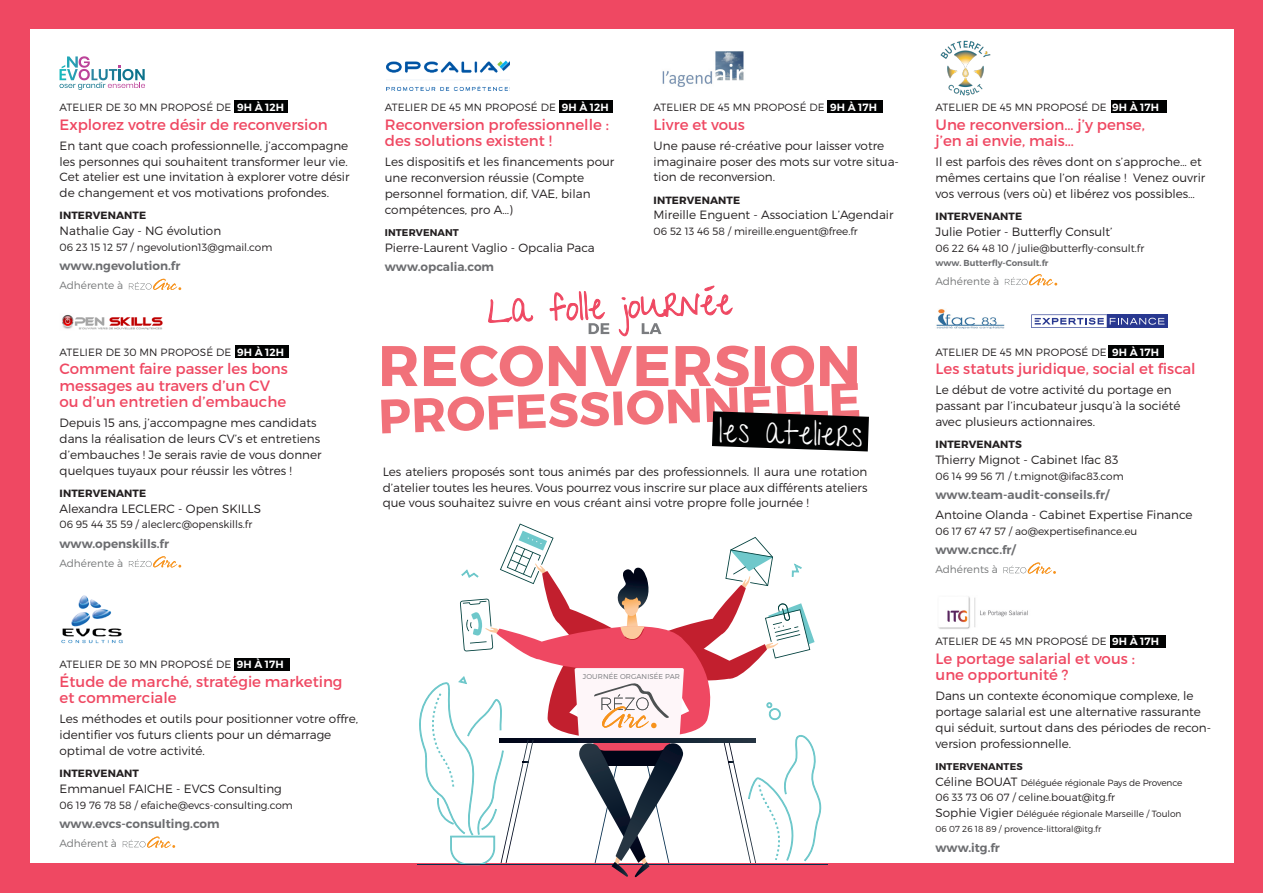
<style>
.page{position:relative;width:1263px;height:893px;background:#ef4862}
.page>*{position:absolute;margin:0;border:0;box-sizing:border-box;transform-origin:0 0}
.t1{font:33.3px "Give You Glory";color:#fff}
.theamtique_ok{font:15px/16.5px "Montserrat";color:#ef4862}
.texte{font:300 12px/15.8px "Montserrat";color:#231f20}
.nom_dirigeant{font:300 12px "Montserrat";color:#231f20}
.texte_semi_bold_-_1{font:600 12px "Montserrat";color:#6c6d70}
.tel{font:300 10.5px "Montserrat";color:#231f20}
.t2{font:700 10.5px "Montserrat";letter-spacing:.01em;color:#231f20}
.texte_semi_bold_-_1-2{font:300 10.5px "Montserrat";color:#757778}
.nom_dirigeant-2{font:300 10.5px "Montserrat";color:#231f20}
.t3{font:700 9.75px "Montserrat";letter-spacing:.01em;color:#231f20}
.nom_dirigeant-3{font:300 9px "Montserrat";letter-spacing:-.005em;color:#231f20}
.nom_dirigeant-4{font:300 8.7px "Montserrat";color:#231f20}
.texte_semi_bold_-_1-3{font:600 8.7px "Montserrat";color:#6c6d70}
.t4{font:300 7.05px "Montserrat";letter-spacing:.01em;color:#76787b}
.s1{font-weight:600;color:#fff}
.s2{font-size:12px}
</style>
<div class="page">
<div style="left:30px;top:30px;width:1203px;height:833px;background:#fff"></div>
<div style="left:1110px;top:635px;width:55px;height:12px;background:#010202"></div>
<img style="left:938px;top:596px;width:90px;height:33px">
<div style="left:1108px;top:345px;width:56px;height:13px;background:#010202"></div>
<svg style="left:1164px;top:314px;width:3px;height:14px"></svg>
<svg style="left:1031px;top:314px;width:133px;height:14px"></svg>
<img style="left:936px;top:309px;width:69px;height:19px">
<svg style="left:1003px;top:563px;width:53px;height:11px"></svg>
<svg style="left:488px;top:285px;width:244px;height:51px"></svg>
<svg style="left:381px;top:346px;width:488px;height:105px"></svg>
<hr style="left:417px;top:864px;width:410px;height:1px;background:#083050">
<svg style="left:419px;top:523px;width:403px;height:354px"></svg>
<svg style="left:60px;top:56px;width:85px;height:34px"></svg>
<div style="left:234px;top:100px;width:53px;height:13px;background:#010202"></div>
<svg style="left:129px;top:279px;width:52px;height:11px"></svg>
<img style="left:62px;top:315px;width:101px;height:15px">
<div style="left:235px;top:345px;width:53px;height:13px;background:#010202"></div>
<svg style="left:129px;top:556px;width:52px;height:12px"></svg>
<div style="left:234px;top:658px;width:56px;height:13px;background:#010202"></div>
<img style="left:61px;top:595px;width:62px;height:49px">
<svg style="left:123px;top:837px;width:52px;height:11px"></svg>
<img style="left:940px;top:40px;width:51px;height:56px">
<div style="left:1112px;top:100px;width:55px;height:13px;background:#010202"></div>
<svg style="left:1005px;top:274px;width:52px;height:12px"></svg>
<div style="left:827px;top:100px;width:55px;height:13px;background:#010202"></div>
<img style="left:662px;top:51px;width:82px;height:35px">
<img style="left:387px;top:61px;width:123px;height:29px">
<div style="left:559px;top:100px;width:53px;height:13px;background:#010202"></div>
<p class="tel" style="left:60px;top:101px;width:226px">ATELIER DE 30 MN PROPOSÉ DE <span class="s1">9H À 12H</span></p>
<p class="theamtique_ok" style="left:60px;top:116px;width:270px">Explorez votre désir de reconversion</p>
<p class="texte" style="left:60px;top:137px;width:292px">En tant que coach professionnelle, j’accompagne les personnes qui souhaitent transformer leur vie.<br>Cet atelier est une invitation à explorer votre désir de changement et vos motivations profondes.</p>
<p class="t2" style="left:60px;top:209px;width:88px">INTERVENANTE</p>
<p class="nom_dirigeant" style="left:60px;top:223px;width:163px">Nathalie Gay - NG évolution</p>
<p class="tel" style="left:60px;top:241px;width:214px">06 23 15 12 57 / ngevolution13@gmail.com</p>
<p class="texte_semi_bold_-_1" style="left:60px;top:258px;width:122px">www.ngevolution.fr</p>
<p class="texte_semi_bold_-_1-2" style="left:60px;top:279px;width:65px">Adhérente à</p>
<p class="tel" style="left:60px;top:346px;width:226px">ATELIER DE 30 MN PROPOSÉ DE <span class="s1">9H À 12H</span></p>
<p class="theamtique_ok" style="left:60px;top:361px;width:230px">Comment faire passer les bons messages au travers d’un CV ou d’un entretien d’embauche</p>
<p class="texte" style="left:60px;top:415px;width:264px">Depuis 15 ans, j’accompagne mes candidats dans la réalisation de leurs CV’s et entretiens d’embauches ! Je serais ravie de vous donner quelques tuyaux pour réussir les vôtres !</p>
<p class="t2" style="left:60px;top:487px;width:88px">INTERVENANTE</p>
<p class="nom_dirigeant" style="left:60px;top:501px;width:203px">Alexandra LECLERC - Open SKILLS</p>
<p class="tel" style="left:60px;top:518px;width:194px">06 95 44 35 59 / aleclerc@openskills.fr</p>
<p class="texte_semi_bold_-_1" style="left:60px;top:536px;width:111px">www.openskills.fr</p>
<p class="texte_semi_bold_-_1-2" style="left:60px;top:557px;width:65px">Adhérente à</p>
<p class="tel" style="left:385px;top:101px;width:225px">ATELIER DE 45 MN PROPOSÉ DE <span class="s1">9H À 12H</span></p>
<p class="theamtique_ok" style="left:385px;top:116px;width:226px">Reconversion professionnelle : des solutions existent !</p>
<p class="texte" style="left:385px;top:154px;width:231px">Les dispositifs et les financements pour une reconversion réussie (Compte personnel formation, dif, VAE, bilan compétences, pro A…)</p>
<p class="t3" style="left:385px;top:226px;width:76px">INTERVENANT</p>
<p class="nom_dirigeant" style="left:385px;top:240px;width:211px">Pierre-Laurent Vaglio - Opcalia Paca</p>
<p class="texte_semi_bold_-_1" style="left:385px;top:259px;width:111px">www.opcalia.com</p>
<p class="tel" style="left:654px;top:101px;width:225px">ATELIER DE 45 MN PROPOSÉ DE <span class="s1">9H À 17H</span></p>
<p class="theamtique_ok" style="left:654px;top:116px;width:93px">Livre et vous</p>
<p class="texte" style="left:654px;top:137px;width:247px">Une pause ré-créative pour laisser votre imaginaire poser des mots sur votre situa&shy;tion de reconversion.</p>
<p class="t2" style="left:654px;top:193px;width:88px">INTERVENANTE</p>
<p class="nom_dirigeant" style="left:654px;top:208px;width:241px">Mireille Enguent - Association L’Agendair</p>
<p class="tel" style="left:654px;top:225px;width:206px">06 52 13 46 58 / mireille.enguent@free.fr</p>
<p class="t1" style="left:719px;top:411px;width:146px;rotate:2deg">les ateliers</p>
<p class="texte" style="left:383px;top:464px;width:486px;text-align:justify">Les ateliers proposés sont tous animés par des professionnels. Il aura une rotation d’atelier toutes les heures. Vous pourrez vous inscrire sur place aux différents ateliers que vous souhaitez suivre en vous créant ainsi votre propre folle journée !</p>
<p class="tel" style="left:60px;top:658px;width:226px">ATELIER DE 30 MN PROPOSÉ DE <span class="s1">9H À 17H</span></p>
<p class="theamtique_ok" style="left:60px;top:673px;width:285px">Étude de marché, stratégie marketing et commerciale</p>
<p class="texte" style="left:60px;top:711px;width:300px">Les méthodes et outils pour positionner votre offre, identifier vos futurs clients pour un démarrage optimal de votre activité.</p>
<p class="t2" style="left:60px;top:767px;width:81px">INTERVENANT</p>
<p class="nom_dirigeant" style="left:60px;top:781px;width:224px">Emmanuel FAICHE - EVCS Consulting</p>
<p class="tel" style="left:60px;top:798px;width:235px">06 19 76 78 58 / efaiche@evcs-consulting.com</p>
<p class="texte_semi_bold_-_1" style="left:60px;top:816px;width:162px">www.evcs-consulting.com</p>
<p class="texte_semi_bold_-_1-2" style="left:60px;top:837px;width:59px">Adhérent à</p>
<p class="t4" style="left:583px;top:672px;width:99px">JOURNÉE ORGANISÉE PAR</p>
<p class="tel" style="left:935px;top:101px;width:225px">ATELIER DE 45 MN PROPOSÉ DE <span class="s1">9H À 17H</span></p>
<p class="theamtique_ok" style="left:935px;top:116px;width:211px">Une reconversion… j’y pense, j’en ai envie, mais…</p>
<p class="texte" style="left:935px;top:154px;width:271px">Il est parfois des rêves dont on s’approche… et mêmes certains que l’on réalise ! Venez ouvrir vos verrous (vers où) et libérez vos possibles…</p>
<p class="t2" style="left:935px;top:210px;width:88px">INTERVENANTE</p>
<p class="nom_dirigeant" style="left:935px;top:224px;width:179px">Julie Potier - Butterfly Consult’</p>
<p class="tel" style="left:935px;top:241px;width:210px">06 22 64 48 10 / julie@butterfly-consult.fr</p>
<p class="texte_semi_bold_-_1-3" style="left:935px;top:257px;width:114px">www. Butterfly-Consult.fr</p>
<p class="texte_semi_bold_-_1-2" style="left:935px;top:275px;width:65px">Adhérente à</p>
<p class="tel" style="left:935px;top:346px;width:225px">ATELIER DE 45 MN PROPOSÉ DE <span class="s1">9H À 17H</span></p>
<p class="theamtique_ok" style="left:935px;top:361px;width:262px">Les statuts juridique, social et fiscal</p>
<p class="texte" style="left:935px;top:382px;width:246px">Le début de votre activité du portage en passant par l’incubateur jusqu’à la société avec plusieurs actionnaires.</p>
<p class="t2" style="left:935px;top:438px;width:88px">INTERVENANTS</p>
<p class="nom_dirigeant" style="left:935px;top:452px;width:184px">Thierry Mignot - Cabinet Ifac 83</p>
<p class="tel" style="left:935px;top:469px;width:190px">06 14 99 56 71 / t.mignot@ifac83.com</p>
<p class="texte_semi_bold_-_1" style="left:935px;top:487px;width:175px">www.team-audit-conseils.fr/</p>
<p class="nom_dirigeant" style="left:935px;top:507px;width:258px">Antoine Olanda - Cabinet Expertise Finance</p>
<p class="tel" style="left:935px;top:524px;width:203px">06 17 67 47 57 / ao@expertisefinance.eu</p>
<p class="texte_semi_bold_-_1" style="left:935px;top:542px;width:82px">www.cncc.fr/</p>
<p class="texte_semi_bold_-_1-2" style="left:935px;top:563px;width:64px">Adhérents à</p>
<p class="tel" style="left:935px;top:635px;width:225px">ATELIER DE 45 MN PROPOSÉ DE <span class="s1">9H À 17H</span></p>
<p class="theamtique_ok" style="left:935px;top:650px;width:201px">Le portage salarial et vous : une opportunité ?</p>
<p class="texte" style="left:935px;top:688px;width:277px">Dans un contexte économique complexe, le portage salarial est une alternative rassurante qui séduit, surtout dans des périodes de recon&shy;version professionnelle.</p>
<p class="t3" style="left:935px;top:760px;width:89px">INTERVENANTES</p>
<p class="nom_dirigeant-3" style="left:935px;top:777px;width:248px"><span class="s2">Céline BOUAT</span> Déléguée régionale Pays de Provence</p>
<p class="nom_dirigeant-2" style="left:935px;top:791px;width:181px">06 33 73 06 07 / celine.bouat@itg.fr</p>
<p class="nom_dirigeant-3" style="left:935px;top:808px;width:247px"><span class="s2">Sophie Vigier</span> Déléguée régionale Marseille / Toulon</p>
<p class="nom_dirigeant-4" style="left:935px;top:824px;width:167px">06 07 26 18 89 / provence-littoral@itg.fr</p>
<p class="texte_semi_bold_-_1" style="left:935px;top:840px;width:66px">www.itg.fr</p>
</div>
